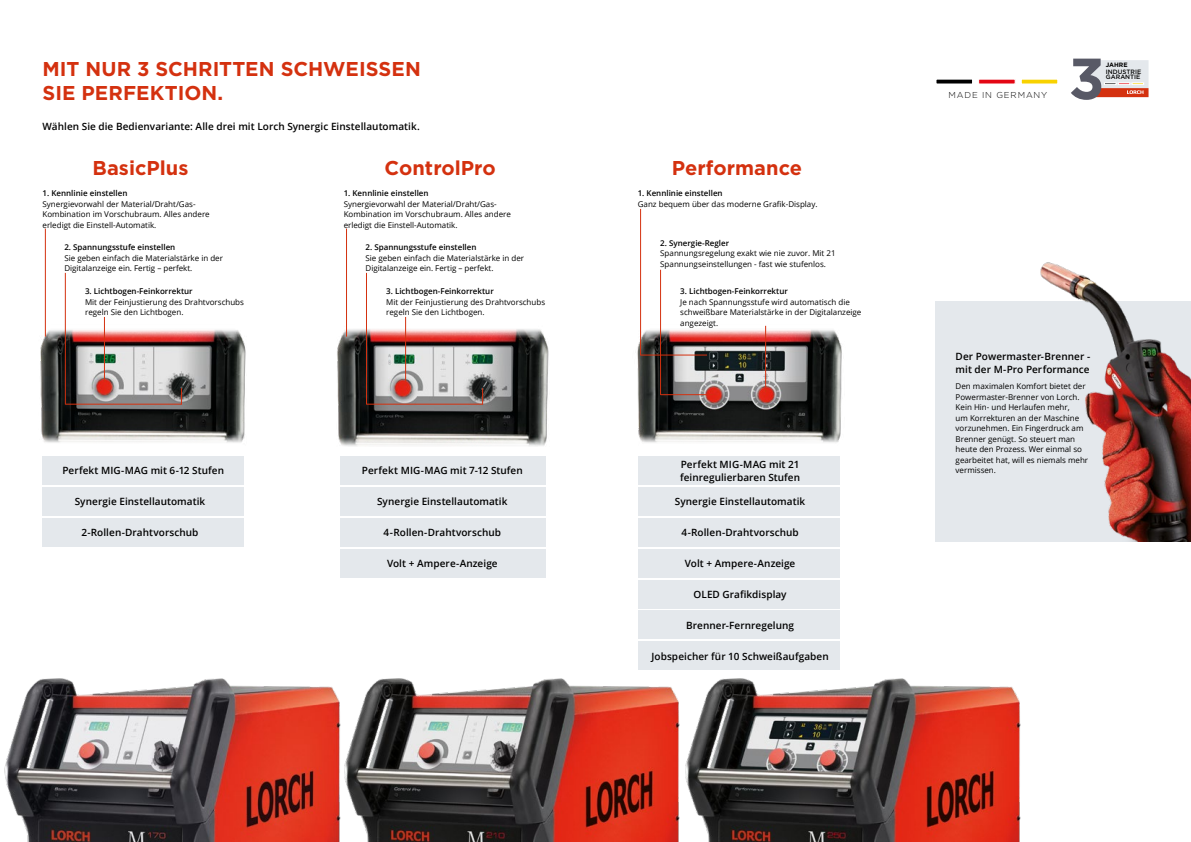
<style>
.page{position:relative;width:1191px;height:842px;background:#fff}
.page>*{position:absolute;margin:0;border:0;box-sizing:border-box;transform-origin:0 0}
.t1{font:700 20px "Gotham";color:#d4310f}
.t2{font:600 10px/13px "Open Sans";letter-spacing:.005em;color:#000}
.t3{font:300 8.6px "Gotham";letter-spacing:.1em;color:#000}
.t4{font:8px/10.5px "Open Sans";color:#000}
.t5{font:600 8px "Open Sans";color:#000}
.t6{font:500 6.3px "Gotham";color:#000}
.t7{font:700 6.3px "Gotham";color:#000}
</style>
<div class="page">
<div style="left:43px;top:456px;width:201px;height:28px;background:#e4e8ec"></div>
<div style="left:935px;top:301px;width:256px;height:240px;background:#e4e8ec"></div>
<div style="left:638px;top:456px;width:201px;height:28px;background:#e4e8ec"></div>
<div style="left:638px;top:487px;width:201px;height:28px;background:#e4e8ec"></div>
<div style="left:638px;top:518px;width:201px;height:29px;background:#e4e8ec"></div>
<div style="left:638px;top:580px;width:201px;height:28px;background:#e4e8ec"></div>
<div style="left:638px;top:611px;width:201px;height:28px;background:#e4e8ec"></div>
<div style="left:638px;top:642px;width:201px;height:28px;background:#e4e8ec"></div>
<div style="left:638px;top:549px;width:201px;height:28px;background:#e4e8ec"></div>
<div style="left:340px;top:456px;width:206px;height:28px;background:#e4e8ec"></div>
<div style="left:340px;top:487px;width:206px;height:28px;background:#e4e8ec"></div>
<div style="left:340px;top:518px;width:206px;height:29px;background:#e4e8ec"></div>
<div style="left:340px;top:549px;width:206px;height:29px;background:#e4e8ec"></div>
<div style="left:43px;top:487px;width:201px;height:28px;background:#e4e8ec"></div>
<div style="left:43px;top:518px;width:201px;height:29px;background:#e4e8ec"></div>
<img style="left:40px;top:295px;width:206px;height:167px">
<img style="left:337px;top:321px;width:212px;height:125px">
<img style="left:4px;top:678px;width:305px;height:164px">
<img style="left:309px;top:678px;width:340px;height:164px">
<img style="left:637px;top:295px;width:205px;height:148px">
<img style="left:1040px;top:262px;width:151px;height:279px">
<div style="left:936px;top:79px;width:36px;height:5px;background:#000"></div>
<svg style="left:978px;top:79px;width:37px;height:5px"></svg>
<svg style="left:1021px;top:79px;width:37px;height:5px"></svg>
<svg style="left:1071px;top:59px;width:77px;height:41px"></svg>
<img style="left:649px;top:663px;width:372px;height:179px">
<hr style="left:104px;top:317px;width:1px;height:65px;background:#d4310f">
<hr style="left:45px;top:229px;width:1px;height:108px;background:#d4310f">
<hr style="left:65px;top:273px;width:1px;height:131px;background:#d4310f">
<hr style="left:65px;top:404px;width:117px;height:1px;background:#d4310f">
<svg style="left:181px;top:388px;width:1px;height:16px"></svg>
<hr style="left:405px;top:317px;width:1px;height:65px;background:#d4310f">
<hr style="left:346px;top:229px;width:1px;height:108px;background:#d4310f">
<hr style="left:366px;top:273px;width:1px;height:131px;background:#d4310f">
<hr style="left:366px;top:404px;width:117px;height:1px;background:#d4310f">
<svg style="left:482px;top:388px;width:1px;height:16px"></svg>
<hr style="left:640px;top:209px;width:1px;height:146px;background:#d4310f">
<hr style="left:660px;top:270px;width:1px;height:125px;background:#d4310f">
<hr style="left:660px;top:394px;width:53px;height:1px;background:#d4310f">
<hr style="left:640px;top:355px;width:67px;height:1px;background:#d4310f">
<hr style="left:765px;top:326px;width:1px;height:66px;background:#d4310f">
<h1 class="t1" style="left:43px;top:56px;width:380px">MIT NUR 3 SCHRITTEN SCHWEISSEN</h1>
<h1 class="t1" style="left:43px;top:80px;width:182px">SIE PERFEKTION.</h1>
<p class="t2" style="left:43px;top:120px;width:379px">Wählen Sie die Bedienvariante: Alle drei mit Lorch Synergic Einstellautomatik.</p>
<h1 class="t1" style="left:92px;top:155px;width:97px">BasicPlus</h1>
<h1 class="t1" style="left:384px;top:155px;width:113px">ControlPro</h1>
<p class="t5" style="left:43px;top:188px;width:86px">1. Kennlinie einstellen</p>
<p class="t4" style="left:43px;top:198px;width:169px">Synergievorwahl der Material/Draht/Gas-<br>Kombination im Vorschubraum. Alles andere erledigt die Einstell-Automatik.</p>
<p class="t5" style="left:64px;top:242px;width:112px">2. Spannungsstufe einstellen</p>
<p class="t4" style="left:64px;top:253px;width:160px">Sie geben einfach die Materialstärke in der<br>Digitalanzeige ein. Fertig – perfekt.</p>
<p class="t5" style="left:85px;top:286px;width:109px">3. Lichtbogen-Feinkorrektur</p>
<p class="t4" style="left:85px;top:296px;width:160px">Mit der Feinjustierung des Drahtvorschubs regeln Sie den Lichtbogen.</p>
<p class="t5" style="left:344px;top:188px;width:86px">1. Kennlinie einstellen</p>
<p class="t4" style="left:344px;top:198px;width:169px">Synergievorwahl der Material/Draht/Gas-<br>Kombination im Vorschubraum. Alles andere erledigt die Einstell-Automatik.</p>
<p class="t5" style="left:365px;top:242px;width:112px">2. Spannungsstufe einstellen</p>
<p class="t4" style="left:365px;top:253px;width:160px">Sie geben einfach die Materialstärke in der<br>Digitalanzeige ein. Fertig – perfekt.</p>
<p class="t5" style="left:386px;top:286px;width:109px">3. Lichtbogen-Feinkorrektur</p>
<p class="t4" style="left:386px;top:296px;width:160px">Mit der Feinjustierung des Drahtvorschubs regeln Sie den Lichtbogen.</p>
<p class="t2" style="left:62px;top:464px;width:163px">Perfekt MIG-MAG mit 6-12 Stufen</p>
<p class="t2" style="left:75px;top:495px;width:132px">Synergie Einstellautomatik</p>
<p class="t2" style="left:82px;top:526px;width:118px">2-Rollen-Drahtvorschub</p>
<p class="t2" style="left:362px;top:464px;width:162px">Perfekt MIG-MAG mit 7-12 Stufen</p>
<p class="t2" style="left:377px;top:495px;width:132px">Synergie Einstellautomatik</p>
<p class="t2" style="left:384px;top:526px;width:119px">4-Rollen-Drahtvorschub</p>
<p class="t2" style="left:387px;top:557px;width:112px">Volt + Ampere-Anzeige</p>
<h1 class="t1" style="left:672px;top:155px;width:132px">Performance</h1>
<p class="t5" style="left:638px;top:188px;width:86px">1. Kennlinie einstellen</p>
<p class="t4" style="left:638px;top:198px;width:181px">Ganz bequem über das moderne Grafik-Display.</p>
<p class="t5" style="left:660px;top:237px;width:70px">2. Synergie-Regler</p>
<p class="t4" style="left:660px;top:248px;width:177px">Spannungsregelung exakt wie nie zuvor. Mit 21<br>Spannungseinstellungen - fast wie stufenlos.</p>
<p class="t5" style="left:680px;top:286px;width:109px">3. Lichtbogen-Feinkorrektur</p>
<p class="t4" style="left:680px;top:296px;width:183px">Je nach Spannungsstufe wird automatisch die schweißbare Materialstärke in der Digitalanzeige angezeigt.</p>
<p class="t2" style="left:680px;top:457px;width:122px">Perfekt MIG-MAG mit 21 feinregulierbaren Stufen</p>
<p class="t2" style="left:675px;top:495px;width:132px">Synergie Einstellautomatik</p>
<p class="t2" style="left:681px;top:526px;width:119px">4-Rollen-Drahtvorschub</p>
<p class="t2" style="left:685px;top:557px;width:112px">Volt + Ampere-Anzeige</p>
<p class="t2" style="left:693px;top:588px;width:95px">OLED Grafikdisplay</p>
<p class="t2" style="left:686px;top:618px;width:109px">Brenner-Fernregelung</p>
<p class="t2" style="left:651px;top:649px;width:179px">Jobspeicher für 10 Schweißaufgaben</p>
<p class="t3" style="left:948px;top:89px;width:100px">MADE IN GERMANY</p>
<p class="t7" style="left:1105px;top:61px;width:23px">JAHRE</p>
<p class="t6" style="left:1106px;top:67px;width:37px">INDUSTRIE</p>
<p class="t6" style="left:1106px;top:73px;width:36px">GARANTIE</p>
<p class="t2" style="left:955px;top:350px;width:136px">Der Powermaster-Brenner - mit der M-Pro Performance</p>
<p class="t4" style="left:955px;top:381px;width:134px">Den maximalen Komfort bietet der<br>Powermaster-Brenner von Lorch.<br>Kein Hin- und Herlaufen mehr,<br>um Korrekturen an der Maschine vorzunehmen. Ein Fingerdruck am<br>Brenner genügt. So steuert man heute den Prozess. Wer einmal so gearbeitet hat, will es niemals mehr vermissen.</p>
</div>
